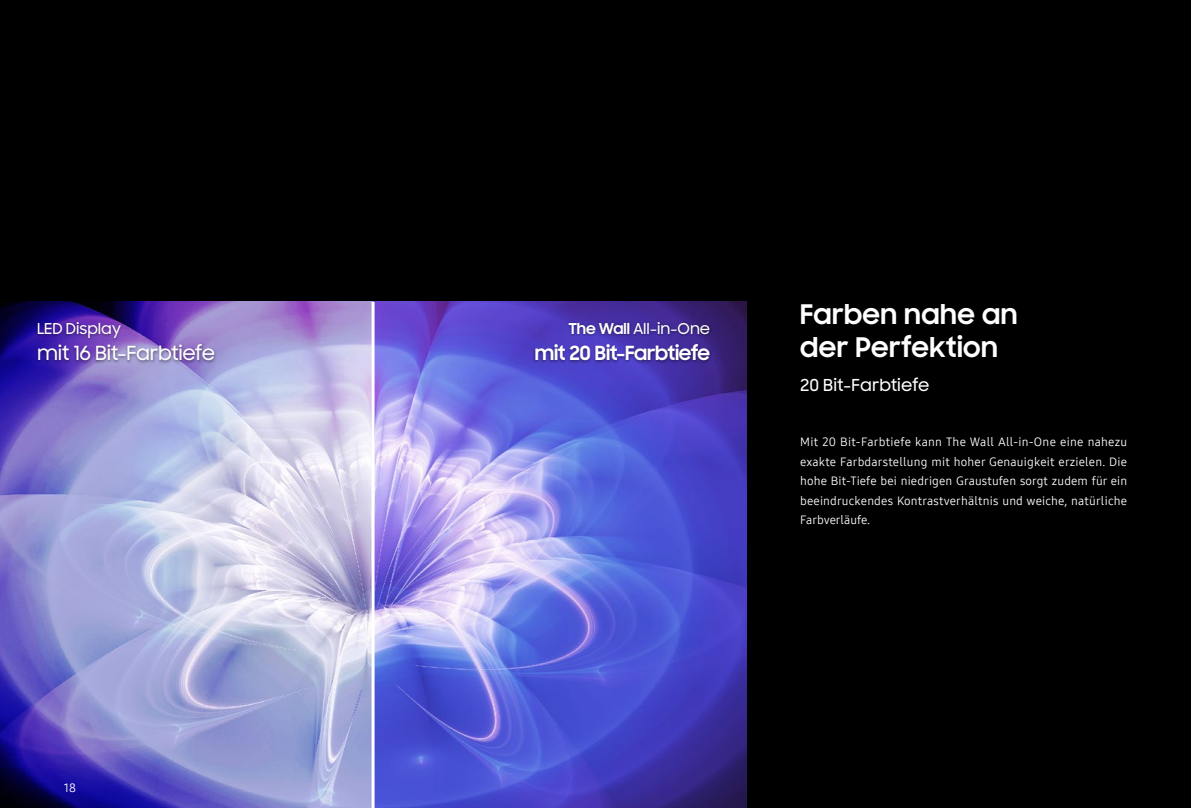
<style>
.page{position:relative;width:1191px;height:808px;background:#000}
.page>*{position:absolute;margin:0;border:0;box-sizing:border-box;transform-origin:0 0}
.feature-title{font:700 27px/33px "Samsung Sharp Sans";letter-spacing:.015em;color:#fff}
.feature-title-2{font:500 19.5px "Samsung Sharp Sans";letter-spacing:-.025em;color:#fff}
.feature-title-3{font:700 19.5px "Samsung Sharp Sans";letter-spacing:-.025em;color:#fff}
.feature-subtilte{font:500 16.5px "Samsung Sharp Sans";color:#fff}
.feature-title-4{font:500 15px "Samsung Sharp Sans";letter-spacing:-.005em;color:#fff}
.img_copy-DE{font:12px/19.5px "Samsung One 400";letter-spacing:.015em;color:#fff;text-align:justify}
.overview{font:12px "Samsung One 400";color:#fff}
.s1{font-weight:700}
</style>
<div class="page">
<img style="left:0;top:302px;width:746px;height:506px">
<div style="left:35px;top:342px;width:182px;height:22px;background:#000;opacity:.45"></div>
<div style="left:35px;top:320px;width:88px;height:22px;background:#000;opacity:.45"></div>
<div style="left:532px;top:342px;width:180px;height:22px;background:#000;opacity:.45"></div>
<div style="left:566px;top:320px;width:146px;height:18px;background:#000;opacity:.45"></div>
<hr style="left:371px;top:302px;width:3px;height:506px;background:#fff">
<p class="feature-title-4" style="left:37px;top:317px;width:86px">LED Display</p>
<p class="feature-title-2" style="left:37px;top:339px;width:180px">mit 16 Bit-Farbtiefe</p>
<p class="overview" style="left:64px;top:779px;width:14px">18</p>
<p class="feature-title-4" style="left:568px;top:317px;width:143px"><span class="s1">The Wall</span> All-in-One</p>
<p class="feature-title-3" style="left:534px;top:339px;width:177px">mit 20 Bit-Farbtiefe</p>
<p class="feature-title" style="left:800px;top:296px;width:219px">Farben nahe an der Perfektion</p>
<p class="feature-subtilte" style="left:800px;top:373px;width:131px">20 Bit-Farbtiefe</p>
<p class="img_copy-DE" style="left:800px;top:432px;width:328px">Mit 20 Bit-Farbtiefe kann The Wall All-in-One eine nahezu exakte Farbdarstellung mit hoher Genauigkeit erzielen. Die hohe Bit-Tiefe bei niedrigen Graustufen sorgt zudem für ein beeindruckendes Kontrastverhältnis und weiche, natürliche Farbverläufe.</p>
</div>
